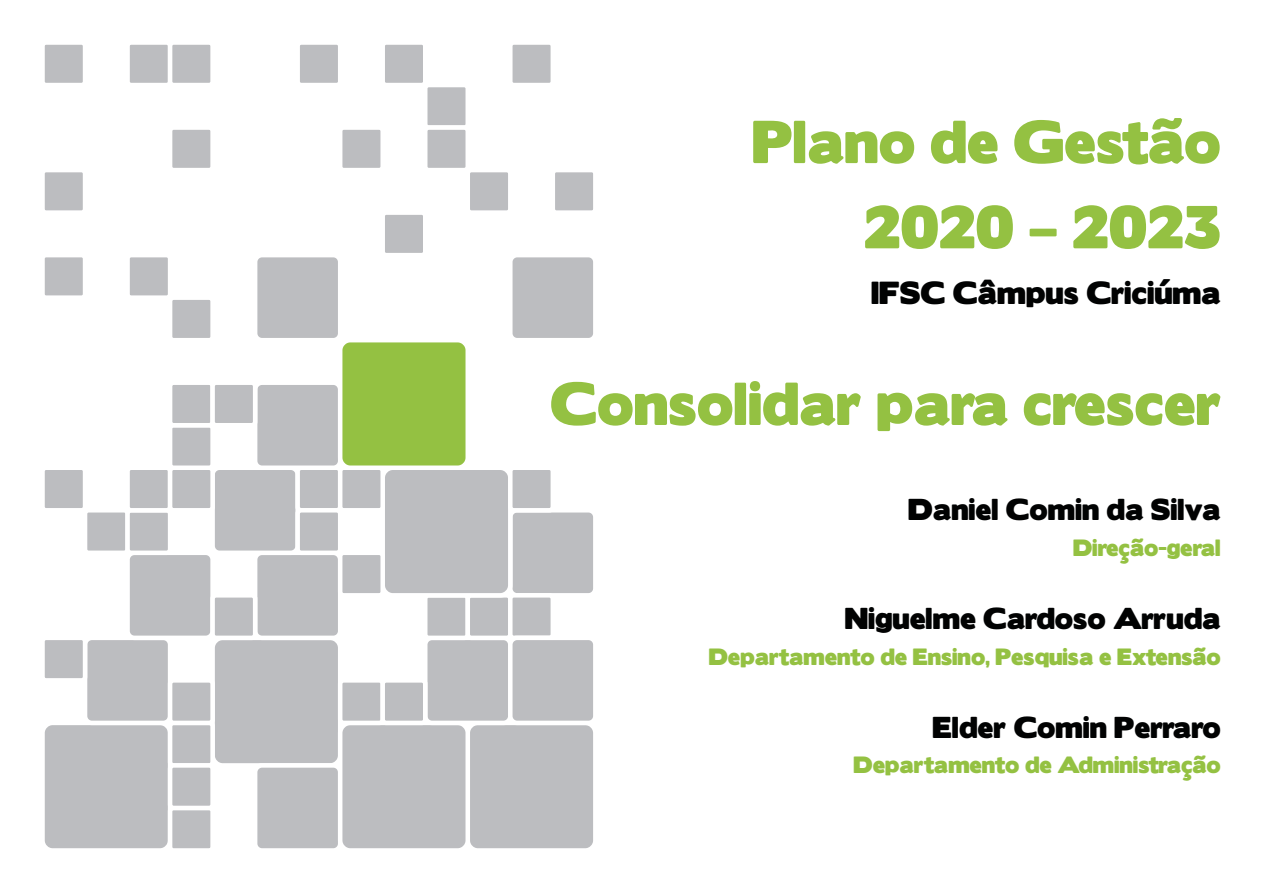
<style>
.page{position:relative;width:1263px;height:893px;background:#fff}
.page>*{position:absolute;margin:0;border:0;box-sizing:border-box;transform-origin:0 0}
.t1{font:54px/85.2px "Boris Black Bloxx";color:#94c142;text-align:right}
.t2{font:28.5px "Boris Black Bloxx";color:#010202}
.t3{font:27px "Boris Black Bloxx";color:#010202}
.t4{font:21px "Boris Black Bloxx";color:#94c142}
</style>
<div class="page">
<div style="left:210px;top:636px;width:132px;height:132px;background:#bcbdc0;border:4px solid #fff;border-radius:10px"></div>
<div style="left:253px;top:763px;width:89px;height:90px;background:#bcbdc0;border:4px solid #fff;border-radius:7px"></div>
<div style="left:40px;top:721px;width:132px;height:132px;background:#bcbdc0;border:4px solid #fff;border-radius:10px"></div>
<div style="left:168px;top:806px;width:47px;height:47px;background:#bcbdc0;border:4px solid #fff;border-radius:3px"></div>
<div style="left:465px;top:721px;width:133px;height:132px;background:#bcbdc0;border:4px solid #fff;border-radius:10px"></div>
<div style="left:338px;top:721px;width:132px;height:132px;background:#bcbdc0;border:4px solid #fff;border-radius:10px"></div>
<div style="left:83px;top:636px;width:89px;height:89px;background:#bcbdc0;border:4px solid #fff;border-radius:7px"></div>
<div style="left:40px;top:636px;width:47px;height:47px;background:#bcbdc0;border:4px solid #fff;border-radius:3px"></div>
<div style="left:168px;top:721px;width:47px;height:47px;background:#bcbdc0;border:4px solid #fff;border-radius:3px"></div>
<div style="left:125px;top:551px;width:90px;height:89px;background:#bcbdc0;border:4px solid #fff;border-radius:7px"></div>
<div style="left:423px;top:636px;width:89px;height:89px;background:#bcbdc0;border:4px solid #fff;border-radius:7px"></div>
<div style="left:508px;top:508px;width:90px;height:90px;background:#bcbdc0;border:4px solid #fff;border-radius:7px"></div>
<div style="left:423px;top:593px;width:47px;height:47px;background:#bcbdc0;border:4px solid #fff;border-radius:3px"></div>
<div style="left:465px;top:593px;width:47px;height:47px;background:#bcbdc0;border:4px solid #fff;border-radius:3px"></div>
<div style="left:508px;top:593px;width:47px;height:47px;background:#bcbdc0;border:4px solid #fff;border-radius:3px"></div>
<div style="left:168px;top:678px;width:47px;height:47px;background:#bcbdc0;border:4px solid #fff;border-radius:3px"></div>
<div style="left:168px;top:763px;width:47px;height:47px;background:#bcbdc0;border:4px solid #fff;border-radius:3px"></div>
<div style="left:253px;top:551px;width:89px;height:89px;background:#bcbdc0;border:4px solid #fff;border-radius:7px"></div>
<div style="left:380px;top:465px;width:132px;height:133px;background:#bcbdc0;border:4px solid #fff;border-radius:10px"></div>
<div style="left:508px;top:636px;width:90px;height:89px;background:#bcbdc0;border:4px solid #fff;border-radius:7px"></div>
<div style="left:210px;top:593px;width:47px;height:47px;background:#bcbdc0;border:4px solid #fff;border-radius:3px"></div>
<div style="left:338px;top:551px;width:47px;height:47px;background:#bcbdc0;border:4px solid #fff;border-radius:3px"></div>
<div style="left:83px;top:508px;width:47px;height:47px;background:#bcbdc0;border:4px solid #fff;border-radius:3px"></div>
<div style="left:125px;top:508px;width:47px;height:47px;background:#bcbdc0;border:4px solid #fff;border-radius:3px"></div>
<div style="left:210px;top:465px;width:90px;height:90px;background:#bcbdc0;border:4px solid #fff;border-radius:7px"></div>
<div style="left:295px;top:465px;width:47px;height:47px;background:#bcbdc0;border:4px solid #fff;border-radius:3px"></div>
<div style="left:338px;top:465px;width:47px;height:47px;background:#bcbdc0;border:4px solid #fff;border-radius:3px"></div>
<div style="left:295px;top:508px;width:47px;height:47px;background:#bcbdc0;border:4px solid #fff;border-radius:3px"></div>
<div style="left:508px;top:465px;width:47px;height:47px;background:#bcbdc0;border:4px solid #fff;border-radius:3px"></div>
<div style="left:125px;top:465px;width:47px;height:47px;background:#bcbdc0;border:4px solid #fff;border-radius:3px"></div>
<div style="left:168px;top:465px;width:47px;height:47px;background:#bcbdc0;border:4px solid #fff;border-radius:3px"></div>
<div style="left:40px;top:465px;width:47px;height:47px;background:#bcbdc0;border:4px solid #fff;border-radius:3px"></div>
<div style="left:253px;top:380px;width:89px;height:90px;background:#bcbdc0;border:4px solid #fff;border-radius:7px"></div>
<div style="left:168px;top:423px;width:47px;height:47px;background:#bcbdc0;border:4px solid #fff;border-radius:3px"></div>
<div style="left:338px;top:338px;width:132px;height:132px;background:#94c142;border:4px solid #fff;border-radius:10px"></div>
<div style="left:40px;top:253px;width:47px;height:47px;background:#bcbdc0;border:4px solid #fff;border-radius:3px"></div>
<div style="left:253px;top:253px;width:89px;height:89px;background:#bcbdc0;border:4px solid #fff;border-radius:7px"></div>
<div style="left:168px;top:295px;width:47px;height:47px;background:#bcbdc0;border:4px solid #fff;border-radius:3px"></div>
<div style="left:168px;top:380px;width:47px;height:47px;background:#bcbdc0;border:4px solid #fff;border-radius:3px"></div>
<div style="left:210px;top:380px;width:47px;height:47px;background:#bcbdc0;border:4px solid #fff;border-radius:3px"></div>
<div style="left:508px;top:253px;width:90px;height:89px;background:#bcbdc0;border:4px solid #fff;border-radius:7px"></div>
<div style="left:338px;top:678px;width:47px;height:47px;background:#bcbdc0;border:4px solid #fff;border-radius:3px"></div>
<div style="left:380px;top:678px;width:47px;height:47px;background:#bcbdc0;border:4px solid #fff;border-radius:3px"></div>
<div style="left:40px;top:168px;width:47px;height:47px;background:#bcbdc0;border:4px solid #fff;border-radius:3px"></div>
<div style="left:125px;top:253px;width:47px;height:47px;background:#bcbdc0;border:4px solid #fff;border-radius:3px"></div>
<div style="left:168px;top:125px;width:47px;height:47px;background:#bcbdc0;border:4px solid #fff;border-radius:3px"></div>
<div style="left:380px;top:210px;width:47px;height:47px;background:#bcbdc0;border:4px solid #fff;border-radius:3px"></div>
<div style="left:465px;top:168px;width:47px;height:47px;background:#bcbdc0;border:4px solid #fff;border-radius:3px"></div>
<div style="left:551px;top:168px;width:47px;height:47px;background:#bcbdc0;border:4px solid #fff;border-radius:3px"></div>
<div style="left:338px;top:125px;width:47px;height:47px;background:#bcbdc0;border:4px solid #fff;border-radius:3px"></div>
<div style="left:40px;top:40px;width:47px;height:47px;background:#bcbdc0;border:4px solid #fff;border-radius:3px"></div>
<div style="left:295px;top:40px;width:47px;height:47px;background:#bcbdc0;border:4px solid #fff;border-radius:3px"></div>
<div style="left:508px;top:40px;width:47px;height:47px;background:#bcbdc0;border:4px solid #fff;border-radius:3px"></div>
<div style="left:125px;top:40px;width:47px;height:47px;background:#bcbdc0;border:4px solid #fff;border-radius:3px"></div>
<div style="left:168px;top:40px;width:47px;height:47px;background:#bcbdc0;border:4px solid #fff;border-radius:3px"></div>
<div style="left:423px;top:83px;width:47px;height:47px;background:#bcbdc0;border:4px solid #fff;border-radius:3px"></div>
<div style="left:423px;top:125px;width:47px;height:47px;background:#bcbdc0;border:4px solid #fff;border-radius:3px"></div>
<div style="left:380px;top:40px;width:47px;height:47px;background:#bcbdc0;border:4px solid #fff;border-radius:3px"></div>
<h1 class="t1" style="left:752px;top:95px;width:470px">Plano de Gestão<br>2020 – 2023</h1>
<h2 class="t2" style="left:871px;top:272px;width:351px">IFSC Câmpus Criciúma</h2>
<h1 class="t1" style="left:550px;top:357px;width:673px">Consolidar para crescer</h1>
<p class="t3" style="left:908px;top:489px;width:314px">Daniel Comin da Silva</p>
<p class="t4" style="left:1073px;top:531px;width:149px">Direção-geral</p>
<p class="t3" style="left:845px;top:598px;width:377px">Niguelme Cardoso Arruda</p>
<p class="t4" style="left:709px;top:640px;width:513px">Departamento de Ensino, Pesquisa e Extensão</p>
<p class="t3" style="left:932px;top:707px;width:290px">Elder Comin Perraro</p>
<p class="t4" style="left:853px;top:749px;width:369px">Departamento de Administração</p>
</div>
